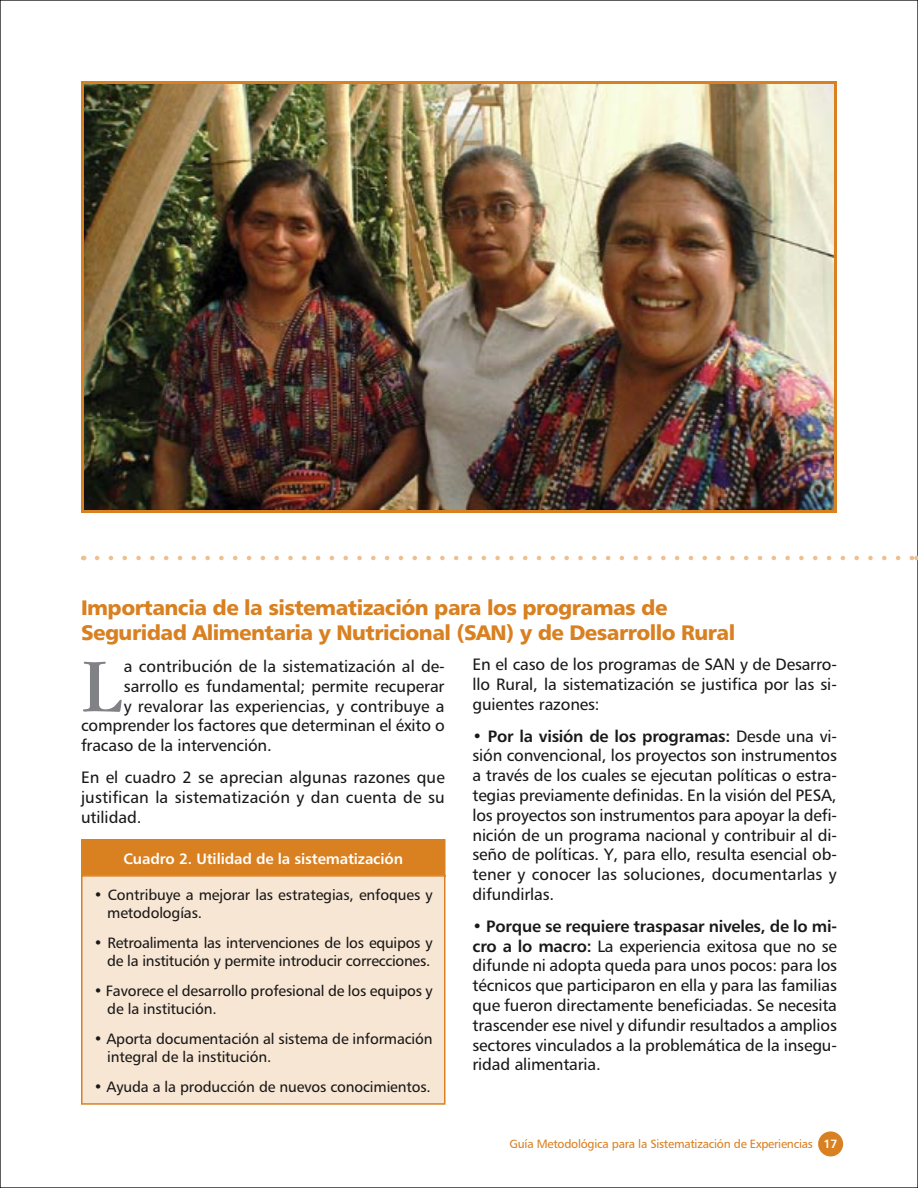
<style>
.page{position:relative;width:918px;height:1188px;background:#fff}
.page>*{position:absolute;margin:0;border:0;box-sizing:border-box;transform-origin:0 0}
.cuerpo_cap{font:79.35px "Garamond IT Cby BT";color:#818286}
.sub_1{font:21px/25.2px "Humanist 777 BT Black B";letter-spacing:-.025em;color:#d98021}
.cuerpo{font:16.5px/19.8px "Humanist 777 BT Roman B";letter-spacing:-.01em;color:#1a1818;text-align:justify}
.cuerpo_cap-2{font:16.5px "Humanist 777 BT Roman B";letter-spacing:-.005em;color:#1a1818}
.texto_cuadro_sangría{font:15px/18px "Humanist 777 BT Roman B";letter-spacing:-.01em;color:#1a1818}
.título_cuadros{font:15px "Humanist 777 BT Bold B";letter-spacing:-.01em;color:#fff}
.t1{font:12px "Humanist 777 BT Roman B";letter-spacing:-.02em;color:#d98021}
.s1{font-family:"Humanist 777 BT Bold B"}
.s2{font-family:"Humanist 777 BT Bold B";color:#fff}
</style>
<div class="page">
<div style="left:818px;top:1131px;width:25px;height:25px;background:#d98021;border-radius:50%"></div>
<div style="left:82px;top:840px;width:363px;height:36px;background:#d98021"></div>
<div style="left:82px;top:876px;width:363px;height:228px;background:#f7e6d3"></div>
<hr style="left:81px;top:839px;width:365px;height:2px;background:#d98021">
<hr style="left:81px;top:841px;width:1px;height:34px;background:#d98021">
<hr style="left:444px;top:841px;width:2px;height:34px;background:#d98021">
<hr style="left:81px;top:875px;width:365px;height:2px;background:#d98021">
<hr style="left:81px;top:877px;width:1px;height:226px;background:#d98021">
<hr style="left:444px;top:877px;width:2px;height:226px;background:#d98021">
<hr style="left:81px;top:1103px;width:365px;height:2px;background:#d98021">
<svg style="left:83px;top:556px;width:834px;height:4px"></svg>
<img style="left:85px;top:85px;width:748px;height:424px">
<div style="left:81px;top:81px;width:756px;height:432px;border:3px solid #d98021"></div>
<p class="sub_1" style="left:81px;top:595px;width:656px">Importancia de la sistematización para los programas de<br>Seguridad Alimentaria y Nutricional (SAN) y de Desarrollo Rural</p>
<p class="cuerpo_cap" style="left:81px;top:639px;width:42px">L</p>
<p class="cuerpo_cap-2" style="left:124px;top:656px;width:322px">a contribución de la sistematización al de-</p>
<p class="cuerpo" style="left:472px;top:654px;width:366px">En el caso de los programas de SAN y de Desarro&shy;llo Rural, la sistematización se justifica por las si&shy;guientes razones:</p>
<p class="cuerpo" style="left:472px;top:726px;width:366px">• <span class="s1">Por la visión de los programas:</span> Desde una vi&shy;sión convencional, los proyectos son instrumentos a través de los cuales se ejecutan políticas o estra&shy;tegias previamente definidas. En la visión del PESA, los proyectos son instrumentos para apoyar la defi&shy;nición de un programa nacional y contribuir al di&shy;seño de políticas. Y, para ello, resulta esencial ob&shy;tener y conocer las soluciones, documentarlas y difundirlas.</p>
<p class="cuerpo" style="left:472px;top:916px;width:366px">• <span class="s1">Porque se requiere traspasar niveles, de lo mi&shy;cro a lo macro:</span> La experiencia exitosa que no se difunde ni adopta queda para unos pocos: para los técnicos que participaron en ella y para las familias que fueron directamente beneficiadas. Se necesita trascender ese nivel y difundir resultados a amplios sectores vinculados a la problemática de la insegu&shy;ridad alimentaria.</p>
<p class="cuerpo_cap-2" style="left:124px;top:676px;width:322px">sarrollo es fundamental; permite recuperar</p>
<p class="cuerpo_cap-2" style="left:124px;top:696px;width:322px">y revalorar las experiencias, y contribuye a</p>
<p class="cuerpo_cap-2" style="left:81px;top:715px;width:365px">comprender los factores que determinan el éxito o</p>
<p class="cuerpo_cap-2" style="left:81px;top:735px;width:192px">fracaso de la intervención.</p>
<p class="cuerpo" style="left:81px;top:767px;width:365px">En el cuadro 2 se aprecian algunas razones que justifican la sistematización y dan cuenta de su utilidad.</p>
<p class="título_cuadros" style="left:123px;top:849px;width:281px">Cuadro 2. Utilidad de la sistematización</p>
<p class="texto_cuadro_sangría" style="left:107px;top:885px;width:327px;text-indent:-14px">• Contribuye a mejorar las estrategias, enfoques y metodologías.</p>
<p class="texto_cuadro_sangría" style="left:94px;top:933px;width:340px;text-align:right">• Retroalimenta las intervenciones de los equipos y de la institución y permite introducir correcciones.</p>
<p class="texto_cuadro_sangría" style="left:107px;top:981px;width:327px;text-indent:-14px">• Favorece el desarrollo profesional de los equipos y de la institución.</p>
<p class="texto_cuadro_sangría" style="left:107px;top:1029px;width:327px;text-indent:-14px">• Aporta documentación al sistema de información integral de la institución.</p>
<p class="texto_cuadro_sangría" style="left:94px;top:1077px;width:339px">• Ayuda a la producción de nuevos conocimientos.</p>
<p class="t1" style="left:510px;top:1137px;width:330px">Guía Metodológica para la Sistematización de Experiencias <span class="s2">17</span></p>
</div>
